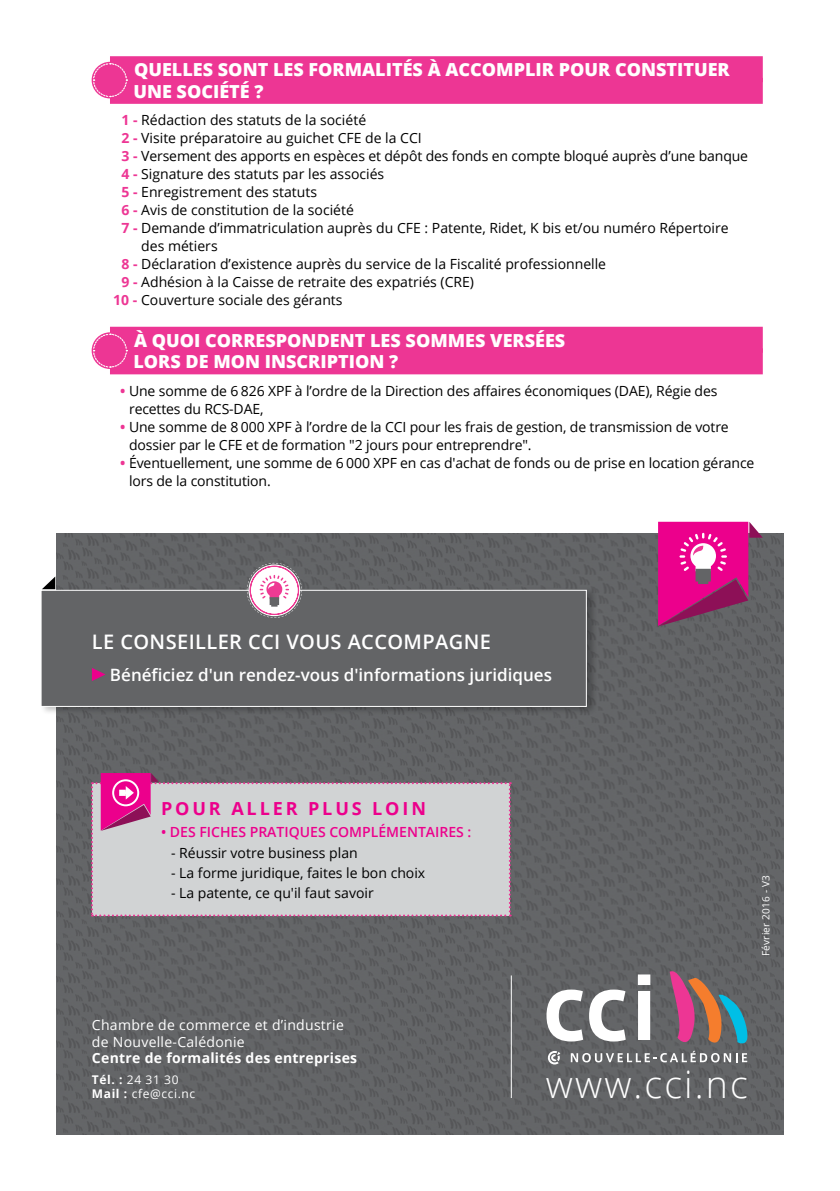
<style>
.page{position:relative;width:840px;height:1191px;background:#fff}
.page>*{position:absolute;margin:0;border:0;box-sizing:border-box;transform-origin:0 0}
.t1{font:300 37.4px "Open Sans";letter-spacing:.055em;color:#fff}
.t2{font:600 20px "Open Sans";letter-spacing:.02em;color:#fff}
.t3{font:800 18px/21.6px "Open Sans";color:#fff}
.t4{font:700 18px "Open Sans";letter-spacing:.16em;color:#ec008c}
.t5{font:600 17px "Open Sans";color:#fff}
.t6{font:14px/18px "Open Sans";color:#000}
.t7{font:14px/16.8px "Open Sans";letter-spacing:.02em;color:#fff}
.t8{font:600 14px "Open Sans";color:#ec008c}
.t9{font:700 14px "Open Sans";letter-spacing:.02em;color:#fff}
.t10{font:12px/14.4px "Open Sans";letter-spacing:.05em;color:#fff}
.t11{font:10px "Open Sans";letter-spacing:.02em;color:#fff}
.s1{font-weight:700;color:#ed3694}
.s2{font-weight:700}
</style>
<div class="page">
<img style="left:57px;top:533px;width:725px;height:601px">
<hr style="left:510px;top:975px;width:1px;height:123px;background:#fff">
<svg style="left:546px;top:970px;width:201px;height:94px"></svg>
<svg style="left:657px;top:522px;width:105px;height:104px;background:#bf2d84"></svg>
<svg style="left:91px;top:773px;width:419px;height:143px;background:#cbc2c9"></svg>
<svg style="left:44px;top:577px;width:11px;height:10px"></svg>
<div style="left:40px;top:587px;width:556px;height:128px;background:#000;opacity:.24"></div>
<div style="left:41px;top:590px;width:545px;height:117px;background:#636466;border:1px solid #fff"></div>
<svg style="left:92px;top:668px;width:13px;height:13px"></svg>
<svg style="left:247px;top:563px;width:55px;height:55px"></svg>
<div style="left:110px;top:56px;width:652px;height:26px;background:#ed3694"></div>
<div style="left:110px;top:78px;width:652px;height:26px;background:#ed3694"></div>
<div style="left:110px;top:327px;width:652px;height:26px;background:#ed3694"></div>
<div style="left:110px;top:348px;width:652px;height:26px;background:#ed3694"></div>
<svg style="left:92px;top:62px;width:36px;height:36px"></svg>
<svg style="left:92px;top:333px;width:36px;height:35px"></svg>
<p class="t3" style="left:133px;top:58px;width:597px">QUELLES SONT LES FORMALITÉS À ACCOMPLIR POUR CONSTITUER<br>UNE SOCIÉTÉ ?</p>
<p class="t6" style="left:121px;top:111px;width:246px"><span class="s1">1 -</span> Rédaction des statuts de la société</p>
<p class="t6" style="left:121px;top:129px;width:302px"><span class="s1">2 -</span> Visite préparatoire au guichet CFE de la CCI</p>
<p class="t6" style="left:121px;top:147px;width:628px"><span class="s1">3 -</span> Versement des apports en espèces et dépôt des fonds en compte bloqué auprès d’une banque</p>
<p class="t6" style="left:121px;top:165px;width:264px"><span class="s1">4 -</span> Signature des statuts par les associés</p>
<p class="t6" style="left:121px;top:183px;width:197px"><span class="s1">5 -</span> Enregistrement des statuts</p>
<p class="t6" style="left:121px;top:201px;width:234px"><span class="s1">6 -</span> Avis de constitution de la société</p>
<p class="t6" style="left:121px;top:219px;width:608px"><span class="s1">7 -</span> Demande d’immatriculation auprès du CFE : Patente, Ridet, K bis et/ou numéro Répertoire</p>
<p class="t6" style="left:141px;top:237px;width:78px">des métiers</p>
<p class="t6" style="left:121px;top:255px;width:486px"><span class="s1">8 -</span> Déclaration d’existence auprès du service de la Fiscalité professionnelle</p>
<p class="t6" style="left:121px;top:273px;width:354px"><span class="s1">9 -</span> Adhésion à la Caisse de retraite des expatriés (CRE)</p>
<p class="t6" style="left:113px;top:291px;width:231px"><span class="s1">10 -</span> Couverture sociale des gérants</p>
<p class="t3" style="left:133px;top:328px;width:433px">À QUOI CORRESPONDENT LES SOMMES VERSÉES<br>LORS DE MON INSCRIPTION ?</p>
<p class="t6" style="left:129px;top:382px;width:589px;text-indent:-9px"><span class="s1">•</span> Une somme de 6 826 XPF à l’ordre de la Direction des affaires économiques (DAE), Régie des recettes du RCS-DAE,</p>
<p class="t6" style="left:129px;top:418px;width:601px;text-indent:-9px"><span class="s1">•</span> Une somme de 8 000 XPF à l’ordre de la CCI pour les frais de gestion, de transmission de votre dossier par le CFE et de formation "2 jours pour entreprendre".</p>
<p class="t6" style="left:129px;top:454px;width:626px;text-indent:-9px"><span class="s1">•</span> Éventuellement, une somme de 6 000 XPF en cas d'achat de fonds ou de prise en location gérance lors de la constitution.</p>
<h2 class="t2" style="left:92px;top:628px;width:400px">LE CONSEILLER CCI VOUS ACCOMPAGNE</h2>
<p class="t5" style="left:110px;top:663px;width:443px">Bénéficiez d'un rendez-vous d'informations juridiques</p>
<p class="t4" style="left:161px;top:795px;width:266px">POUR ALLER PLUS LOIN</p>
<p class="t8" style="left:161px;top:822px;width:312px">• DES FICHES PRATIQUES COMPLÉMENTAIRES :</p>
<p class="t6" style="left:171px;top:843px;width:188px">- Réussir votre business plan</p>
<p class="t6" style="left:171px;top:863px;width:255px">- La forme juridique, faites le bon choix</p>
<p class="t6" style="left:171px;top:883px;width:204px">- La patente, ce qu'il faut savoir</p>
<p class="t11" style="left:758px;top:956px;width:82px;rotate:-90deg">Février 2016 - V3</p>
<p class="t7" style="left:92px;top:1016px;width:253px">Chambre de commerce et d’industrie de Nouvelle-Calédonie</p>
<p class="t9" style="left:92px;top:1048px;width:267px">Centre de formalités des entreprises</p>
<p class="t10" style="left:92px;top:1071px;width:105px"><span class="s2">Tél. :</span> 24 31 30<br><span class="s2">Mail :</span> cfe@cci.nc</p>
<h1 class="t1" style="left:545px;top:1058px;width:203px">www.cci.nc</h1>
</div>
